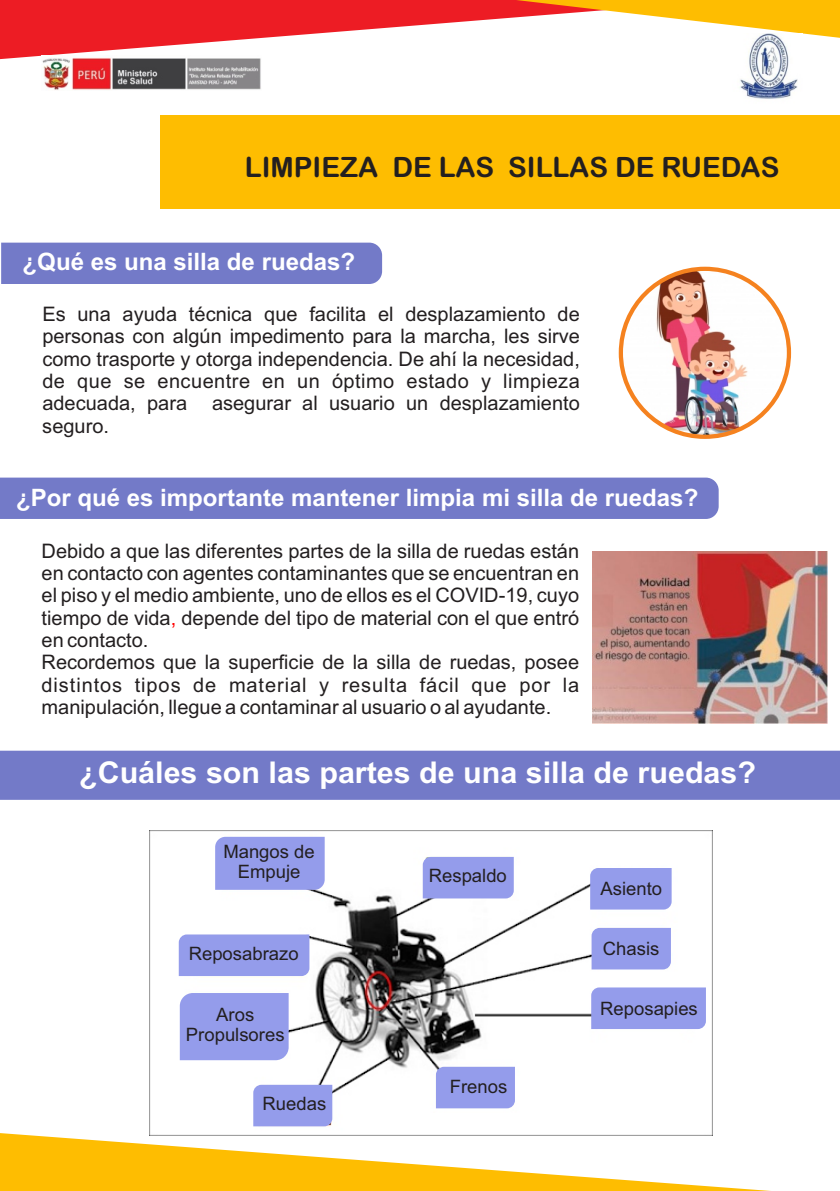
<style>
.page{position:relative;width:840px;height:1191px;background:#fff}
.page>*{position:absolute;margin:0;border:0;box-sizing:border-box;transform-origin:0 0}
.t1{font:700 30px "Arial";color:#fff}
.t2{font:28px "Arial Rounded MT Bold";color:#231f20}
.t3{font:700 24px "Arial";color:#fff}
.t4{font:20px/22.4px "Arial";color:#231f20;text-align:justify}
.t5{font:18.4px/20.6px "Arial";color:#231f20;text-align:center}
.s1{color:#f00}
</style>
<div class="page">
<svg style="left:0;top:1132px;width:757px;height:58px;fill:#febd01"></svg>
<svg style="left:0;top:0;width:211px;height:59px;fill:#ed1c24"></svg>
<svg style="left:10px;top:0;width:829px;height:42px"></svg>
<div style="left:0;top:750px;width:839px;height:50px;background:#737ac8"></div>
<img style="left:149px;top:831px;width:562px;height:304px">
<div style="left:422px;top:857px;width:91px;height:41px;background:#949ceb"></div>
<div style="left:179px;top:934px;width:130px;height:42px;background:#949ceb"></div>
<div style="left:253px;top:1084px;width:79px;height:42px;background:#949ceb"></div>
<div style="left:435px;top:1066px;width:79px;height:42px;background:#949ceb"></div>
<div style="left:180px;top:993px;width:108px;height:67px;background:#949ceb"></div>
<div style="left:215px;top:837px;width:109px;height:52px;background:#949ceb"></div>
<div style="left:590px;top:868px;width:81px;height:41px;background:#949ceb"></div>
<div style="left:591px;top:928px;width:79px;height:41px;background:#949ceb"></div>
<div style="left:591px;top:987px;width:114px;height:42px;background:#949ceb"></div>
<div style="left:160px;top:115px;width:679px;height:94px;background:#febd01"></div>
<img style="left:620px;top:269px;width:168px;height:168px;border-radius:50%">
<div style="left:618px;top:267px;width:172px;height:172px;border:4px solid #f5821f;border-radius:50%"></div>
<img style="left:592px;top:552px;width:234px;height:171px">
<div style="left:0;top:477px;width:718px;height:42px;background:#737ac8"></div>
<div style="left:1px;top:243px;width:381px;height:41px;background:#737ac8"></div>
<img style="left:732px;top:33px;width:70px;height:66px">
<img style="left:42px;top:55px;width:219px;height:35px">
<h2 class="t2" style="left:245px;top:156px;width:536px">LIMPIEZA DE LAS SILLAS DE RUEDAS</h2>
<p class="t3" style="left:23px;top:253px;width:334px">¿Qué es una silla de ruedas?</p>
<p class="t4" style="left:42px;top:304px;width:539px">Es una ayuda técnica que facilita el desplazamiento de personas con algún impedimento para la marcha, les sirve como trasporte y otorga independencia. De ahí la necesidad, de que se encuentre en un óptimo estado y limpieza adecuada, para asegurar al usuario un desplazamiento seguro.</p>
<p class="t3" style="left:16px;top:488px;width:683px">¿Por qué es importante mantener limpia mi silla de ruedas?</p>
<p class="t4" style="left:42px;top:541px;width:539px;text-align:left">Debido a que las diferentes partes de la silla de ruedas están en contacto con agentes contaminantes que se encuentran en el piso y el medio ambiente, uno de ellos es el COVID-19, cuyo tiempo de vida<span class="s1">,</span> depende del tipo de material con el que entró en contacto.<br>Recordemos que la superficie de la silla de ruedas, posee distintos tipos de material y resulta fácil que por la manipulación, llegue a contaminar al usuario o al ayudante.</p>
<h1 class="t1" style="left:79px;top:761px;width:678px">¿Cuáles son las partes de una silla de ruedas?</h1>
<p class="t5" style="left:223px;top:842px;width:93px">Mangos de<br>Empuje</p>
<p class="t5" style="left:189px;top:945px;width:111px">Reposabrazo</p>
<p class="t5" style="left:186px;top:1005px;width:100px">Aros<br>Propulsores</p>
<p class="t5" style="left:262px;top:1095px;width:65px">Ruedas</p>
<p class="t5" style="left:428px;top:867px;width:79px">Respaldo</p>
<p class="t5" style="left:449px;top:1078px;width:59px">Frenos</p>
<p class="t5" style="left:600px;top:880px;width:63px">Asiento</p>
<p class="t5" style="left:602px;top:940px;width:58px">Chasis</p>
<p class="t5" style="left:600px;top:999px;width:99px">Reposapies</p>
</div>
